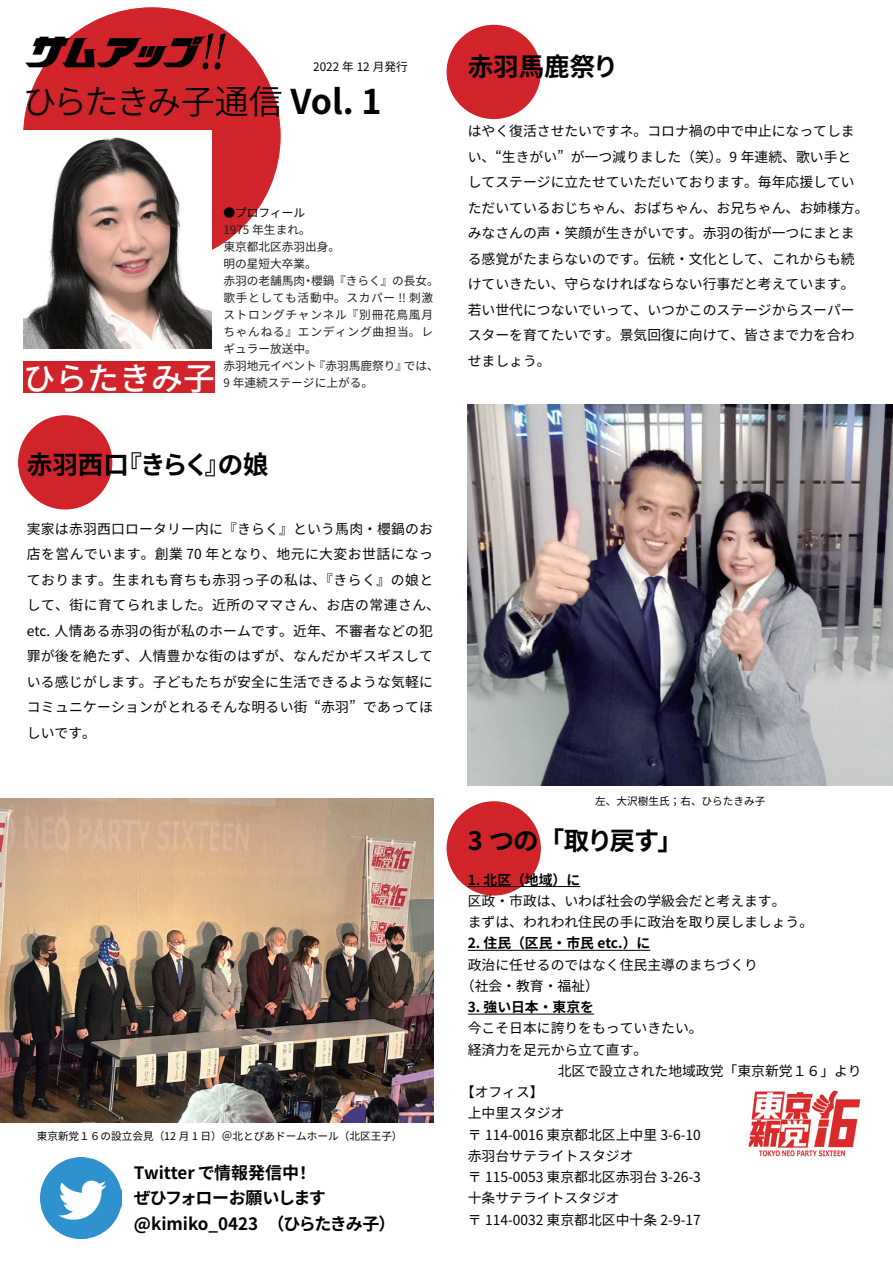
<style>
.page{position:relative;width:893px;height:1263px;background:#fff}
.page>*{position:absolute;margin:0;border:0;box-sizing:border-box;transform-origin:0 0}
.t1{font:34.05px "Source Han Sans JP";letter-spacing:-.065em;color:#030303}
.t2{font:34.05px "Touch Font";color:#030303}
.t3{font:500 31.95px "Source Han Sans JP";color:#fff}
.t4{font:700 25.5px "Source Han Sans JP";letter-spacing:-.015em;color:#030303}
.t5{font:700 16.95px/25.5px "Source Han Sans JP";letter-spacing:-.02em;color:#030303}
.t6{font:13.8px/25.5px "Source Han Sans JP";color:#030303}
.t7{font:700 13.8px "Source Han Sans JP";color:#030303}
.t8{font:11.7px/17px "Source Han Sans JP";color:#231f20}
.t9{font:11.7px "Source Han Sans JP";color:#030303}
.t10{font:10.65px "Source Han Sans JP";color:#030303}
.s1{font-family:"Monotype Corsiva";font-size:59.55px}
.s2{font-weight:700}
</style>
<div class="page">
<div style="left:447px;top:801px;width:94px;height:94px;background:#d1232a;border-radius:50%"></div>
<div style="left:18px;top:415px;width:94px;height:94px;background:#d1232a;border-radius:50%"></div>
<div style="left:447px;top:25px;width:94px;height:94px;background:#d1232a;border-radius:50%"></div>
<div style="left:24px;top:8px;width:256px;height:256px;background:#d1232a;border-radius:50%"></div>
<img style="left:40px;top:1157px;width:81px;height:81px">
<hr style="left:468px;top:886px;width:112px;height:1px;background:#030303">
<hr style="left:468px;top:950px;width:182px;height:1px;background:#030303">
<hr style="left:468px;top:1014px;width:126px;height:1px;background:#030303">
<img style="left:24px;top:130px;width:188px;height:219px">
<div style="left:24px;top:361px;width:191px;height:32px;background:#d1232a"></div>
<img style="left:468px;top:405px;width:425px;height:381px">
<img style="left:1px;top:798px;width:432px;height:325px">
<img style="left:748px;top:1091px;width:113px;height:66px">
<h1 class="t2" style="left:24px;top:36px;width:201px">サムアップ<span class="s1">‼</span></h1>
<p class="t9" style="left:313px;top:60px;width:96px">2022 年 12 月発行</p>
<h3 class="t4" style="left:468px;top:53px;width:152px">赤羽馬鹿祭り</h3>
<h1 class="t1" style="left:23px;top:82px;width:360px">ひらたきみ子通信 <span class="s2">Vol. 1</span></h1>
<h2 class="t3" style="left:24px;top:360px;width:193px">ひらたきみ子</h2>
<p class="t9" style="left:223px;top:206px;width:83px">●プロフィール</p>
<p class="t8" style="left:223px;top:221px;width:217px">1975 年生まれ。<br>東京都北区赤羽出身。<br>明の星短大卒業。<br>赤羽の老舗馬肉・櫻鍋『きらく』の長女。歌手としても活動中。スカパー !! 刺激ストロングチャンネル『別冊花鳥風月ちゃんねる』エンディング曲担当。レギュラー放送中。<br>赤羽地元イベント『赤羽馬鹿祭り』では、<br>9 年連続ステージに上がる。</p>
<h3 class="t4" style="left:27px;top:450px;width:243px">赤羽西口『きらく』の娘</h3>
<p class="t6" style="left:27px;top:516px;width:415px">実家は赤羽西口ロータリー内に『きらく』という馬肉・櫻鍋のお店を営んでいます。創業 70 年となり、地元に大変お世話になっております。生まれも育ちも赤羽っ子の私は、『きらく』の娘として、街に育てられました。近所のママさん、お店の常連さん、etc. 人情ある赤羽の街が私のホームです。近年、不審者などの犯罪が後を絶たず、人情豊かな街のはずが、なんだかギスギスしている感じがします。子どもたちが安全に生活できるような気軽にコミュニケーションがとれるそんな明るい街 “赤羽” であってほしいです。</p>
<p class="t10" style="left:37px;top:1130px;width:367px">東京新党１６の設立会見（12 月 1 日）＠北とぴあドームホール（北区王子）</p>
<p class="t5" style="left:134px;top:1160px;width:263px">Twitter で情報発信中！<br>ぜひフォローお願いします@kimiko_0423　（ひらたきみ子）</p>
<p class="t6" style="left:468px;top:119px;width:402px">はやく復活させたいですネ。コロナ禍の中で中止になってしまい、“生きがい” が一つ減りました（笑）。9 年連続、歌い手としてステージに立たせていただいております。毎年応援していただいているおじちゃん、おばちゃん、お兄ちゃん、お姉様方。みなさんの声・笑顔が生きがいです。赤羽の街が一つにまとまる感覚がたまらないのです。伝統・文化として、これからも続けていきたい、守らなければならない行事だと考えています。若い世代につないでいって、いつかこのステージからスーパースターを育てたいです。景気回復に向けて、皆さまで力を合わせましょう。</p>
<p class="t10" style="left:595px;top:795px;width:172px">左、大沢樹生氏；右、ひらたきみ子</p>
<h3 class="t4" style="left:468px;top:826px;width:217px">3 つの「取り戻す」</h3>
<p class="t7" style="left:468px;top:872px;width:114px">1. 北区（地域）に</p>
<p class="t6" style="left:468px;top:890px;width:347px;line-height:21.3px">区政・市政は、いわば社会の学級会だと考えます。<br>まずは、われわれ住民の手に政治を取り戻しましょう。</p>
<p class="t7" style="left:468px;top:935px;width:184px">2. 住民（区民・市民 etc.）に</p>
<p class="t6" style="left:461px;top:954px;width:299px;line-height:21.3px;text-indent:7px">政治に任せるのではなく住民主導のまちづくり（社会・教育・福祉）</p>
<p class="t7" style="left:468px;top:999px;width:128px">3. 強い日本・東京を</p>
<p class="t6" style="left:468px;top:1016px;width:236px">今こそ日本に誇りをもっていきたい。</p>
<p class="t6" style="left:468px;top:1037px;width:278px">経済力を足元から立て直す。　　　　　　　</p>
<p class="t6" style="left:558px;top:1058px;width:306px">北区で設立された地域政党「東京新党１６」より</p>
<p class="t6" style="left:461px;top:1079px;width:84px">【オフィス】</p>
<p class="t6" style="left:468px;top:1101px;width:98px">上中里スタジオ</p>
<p class="t6" style="left:468px;top:1122px;width:235px">〒 114-0016 東京都北区上中里 3-6-10</p>
<p class="t6" style="left:468px;top:1143px;width:167px">赤羽台サテライトスタジオ</p>
<p class="t6" style="left:468px;top:1164px;width:235px">〒 115-0053 東京都北区赤羽台 3-26-3</p>
<p class="t6" style="left:468px;top:1186px;width:154px">十条サテライトスタジオ</p>
<p class="t6" style="left:468px;top:1207px;width:235px">〒 114-0032 東京都北区中十条 2-9-17</p>
</div>
